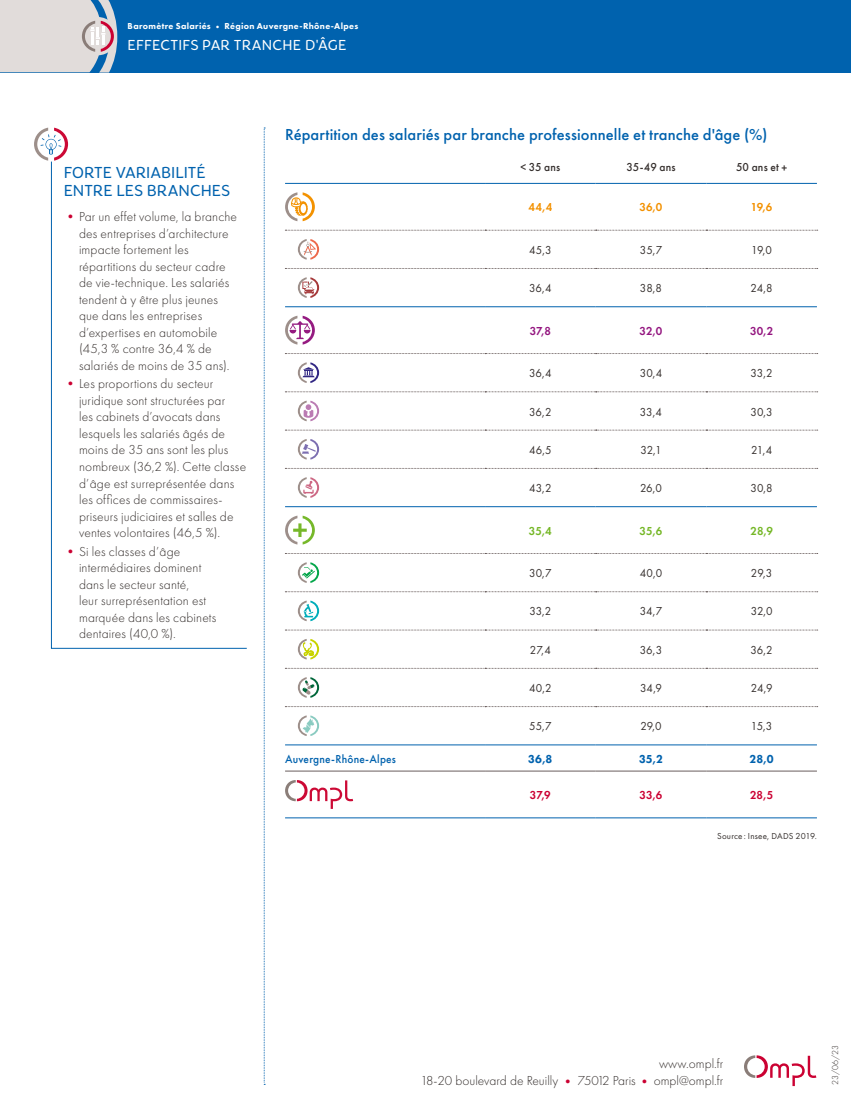
<style>
.page{position:relative;width:851px;height:1106px;background:#fff}
.page>*{position:absolute;margin:0;border:0;box-sizing:border-box;transform-origin:0 0}
.t1{font:500 16.5px "Futura PT";letter-spacing:.005em;color:#0062ae}
.t2{font:300 16.5px/18px "Congenial";color:#0062ae}
.t3{font:300 15px "Congenial";letter-spacing:.01em;color:#fff}
.t4{font:300 13.5px/16.5px "Futura PT";letter-spacing:.01em;color:#352f2d}
.t5{font:12px "Futura PT";letter-spacing:-.005em;color:#352f2d;scale:.95 1}
.t6{font:500 12px "Futura PT";letter-spacing:.015em;color:#352f2d;scale:.95 1}
.t7{font:500 12px "Futura PT";letter-spacing:.02em;color:#0062ae;scale:.95 1}
.t8{font:600 12px "Futura PT";color:#f39100;scale:.95 1}
.t9{font:600 12px "Futura PT";color:#941680;scale:.95 1}
.t10{font:600 12px "Futura PT";color:#75b726;scale:.95 1}
.t11{font:800 12px "Futura PT";color:#0062ae;scale:.95 1}
.t12{font:600 12px "Futura PT";color:#cb0132;scale:.95 1}
.t13{font:800 9px "Futura PT";letter-spacing:.035em;color:#fff}
.t14{font:9px "Futura PT";letter-spacing:.025em;color:#352f2d}
.t15{font:300 9px "Futura PT";color:#352f2d}
.s1{color:#cb0132}
</style>
<div class="page">
<div style="left:0;top:0;width:850px;height:72px;background:#0062ae"></div>
<svg style="left:264px;top:128px;width:1px;height:957px"></svg>
<svg style="left:744px;top:1055px;width:72px;height:31px"></svg>
<svg style="left:0;top:0;width:117px;height:73px;background:#d1d0d4"></svg>
<hr style="left:285px;top:183px;width:200px;height:1px;background:#0062ae">
<hr style="left:485px;top:183px;width:110px;height:1px;background:#0062ae">
<hr style="left:595px;top:183px;width:111px;height:1px;background:#0062ae">
<hr style="left:706px;top:183px;width:110px;height:1px;background:#0062ae">
<svg style="left:285px;top:268px;width:532px;height:1px"></svg>
<hr style="left:285px;top:306px;width:200px;height:1px;background:#0062ae">
<hr style="left:485px;top:306px;width:110px;height:1px;background:#0062ae">
<hr style="left:595px;top:306px;width:111px;height:1px;background:#0062ae">
<hr style="left:706px;top:306px;width:110px;height:1px;background:#0062ae">
<svg style="left:285px;top:468px;width:532px;height:1px"></svg>
<hr style="left:285px;top:506px;width:200px;height:1px;background:#0062ae">
<hr style="left:485px;top:506px;width:110px;height:1px;background:#0062ae">
<hr style="left:595px;top:506px;width:111px;height:1px;background:#0062ae">
<hr style="left:706px;top:506px;width:110px;height:1px;background:#0062ae">
<svg style="left:285px;top:706px;width:532px;height:1px"></svg>
<hr style="left:285px;top:744px;width:200px;height:1px;background:#0062ae">
<hr style="left:485px;top:744px;width:110px;height:1px;background:#0062ae">
<hr style="left:595px;top:744px;width:111px;height:1px;background:#0062ae">
<hr style="left:706px;top:744px;width:110px;height:1px;background:#0062ae">
<hr style="left:285px;top:817px;width:200px;height:1px;background:#0062ae">
<hr style="left:485px;top:817px;width:110px;height:1px;background:#0062ae">
<hr style="left:595px;top:817px;width:111px;height:1px;background:#0062ae">
<hr style="left:706px;top:817px;width:110px;height:1px;background:#0062ae">
<hr style="left:285px;top:770px;width:200px;height:1px;background:#6a5e5d">
<hr style="left:485px;top:770px;width:110px;height:1px;background:#6a5e5d">
<hr style="left:595px;top:770px;width:111px;height:1px;background:#6a5e5d">
<hr style="left:706px;top:770px;width:110px;height:1px;background:#6a5e5d">
<svg style="left:285px;top:230px;width:532px;height:1px"></svg>
<svg style="left:285px;top:353px;width:532px;height:1px"></svg>
<svg style="left:285px;top:391px;width:532px;height:1px"></svg>
<svg style="left:285px;top:430px;width:532px;height:1px"></svg>
<svg style="left:285px;top:553px;width:532px;height:1px"></svg>
<svg style="left:285px;top:591px;width:532px;height:1px"></svg>
<svg style="left:285px;top:630px;width:532px;height:1px"></svg>
<svg style="left:285px;top:668px;width:532px;height:1px"></svg>
<svg style="left:285px;top:192px;width:30px;height:29px"></svg>
<svg style="left:298px;top:239px;width:21px;height:21px"></svg>
<svg style="left:298px;top:277px;width:21px;height:21px"></svg>
<svg style="left:285px;top:316px;width:30px;height:28px"></svg>
<svg style="left:298px;top:362px;width:21px;height:21px"></svg>
<svg style="left:298px;top:400px;width:21px;height:21px"></svg>
<svg style="left:298px;top:439px;width:21px;height:20px"></svg>
<svg style="left:298px;top:477px;width:21px;height:21px"></svg>
<svg style="left:285px;top:515px;width:30px;height:29px"></svg>
<svg style="left:298px;top:562px;width:21px;height:21px"></svg>
<svg style="left:298px;top:600px;width:21px;height:21px"></svg>
<svg style="left:298px;top:639px;width:21px;height:20px"></svg>
<svg style="left:298px;top:677px;width:21px;height:20px"></svg>
<svg style="left:298px;top:715px;width:21px;height:21px"></svg>
<svg style="left:285px;top:780px;width:68px;height:29px"></svg>
<svg style="left:34px;top:128px;width:34px;height:33px"></svg>
<svg style="left:51px;top:161px;width:196px;height:488px"></svg>
<p class="t13" style="left:128px;top:20px;width:232px">Baromètre Salariés • Région Auvergne-Rhône-Alpes</p>
<p class="t3" style="left:128px;top:36px;width:220px">EFFECTIFS PAR TRANCHE D'ÂGE</p>
<p class="t2" style="left:64px;top:164px;width:168px">FORTE VARIABILITÉ<br>ENTRE LES BRANCHES</p>
<p class="t4" style="left:79px;top:209px;width:160px;text-indent:-15px"><span class="s1">•</span>Par un effet volume, la branche des entreprises d’architecture impacte fortement les répartitions du secteur cadre de vie-technique. Les salariés tendent à y être plus jeunes que dans les entreprises d’expertises en automobile (45,3 % contre 36,4 % de salariés de moins de 35 ans).</p>
<p class="t4" style="left:79px;top:376px;width:169px;text-indent:-15px"><span class="s1">•</span>Les proportions du secteur juridique sont structurées par<br>les cabinets d’avocats dans lesquels les salariés âgés de moins de 35 ans sont les plus nombreux (36,2 %). Cette classe d’âge est surreprésentée dans les offices de commissaires&shy;priseurs judiciaires et salles de ventes volontaires (46,5 %).</p>
<p class="t4" style="left:79px;top:543px;width:139px;text-indent:-15px"><span class="s1">•</span>Si les classes d’âge intermédiaires dominent dans le secteur santé,<br>leur surreprésentation est marquée dans les cabinets dentaires (40,0 %).</p>
<p class="t1" style="left:285px;top:125px;width:484px">Répartition des salariés par branche professionnelle et tranche d'âge (%)</p>
<p class="t6" style="left:520px;top:159px;width:44px">&lt; 35 ans</p>
<p class="t6" style="left:626px;top:159px;width:53px">35-49 ans</p>
<p class="t6" style="left:735px;top:159px;width:55px">50 ans et +</p>
<p class="t8" style="left:528px;top:200px;width:26px">44,4</p>
<p class="t8" style="left:639px;top:200px;width:26px">36,0</p>
<p class="t8" style="left:750px;top:200px;width:24px">19,6</p>
<p class="t5" style="left:529px;top:243px;width:25px">45,3</p>
<p class="t5" style="left:639px;top:243px;width:25px">35,7</p>
<p class="t5" style="left:751px;top:243px;width:23px">19,0</p>
<p class="t5" style="left:529px;top:281px;width:25px">36,4</p>
<p class="t5" style="left:639px;top:281px;width:25px">38,8</p>
<p class="t5" style="left:750px;top:281px;width:25px">24,8</p>
<p class="t9" style="left:529px;top:323px;width:24px">37,8</p>
<p class="t9" style="left:639px;top:323px;width:26px">32,0</p>
<p class="t9" style="left:750px;top:323px;width:26px">30,2</p>
<p class="t5" style="left:529px;top:366px;width:25px">36,4</p>
<p class="t5" style="left:639px;top:366px;width:25px">30,4</p>
<p class="t5" style="left:750px;top:366px;width:25px">33,2</p>
<p class="t5" style="left:529px;top:404px;width:25px">36,2</p>
<p class="t5" style="left:639px;top:404px;width:25px">33,4</p>
<p class="t5" style="left:750px;top:404px;width:25px">30,3</p>
<p class="t5" style="left:529px;top:443px;width:25px">46,5</p>
<p class="t5" style="left:640px;top:443px;width:24px">32,1</p>
<p class="t5" style="left:751px;top:443px;width:24px">21,4</p>
<p class="t5" style="left:529px;top:481px;width:25px">43,2</p>
<p class="t5" style="left:640px;top:481px;width:25px">26,0</p>
<p class="t5" style="left:750px;top:481px;width:25px">30,8</p>
<p class="t10" style="left:529px;top:523px;width:25px">35,4</p>
<p class="t10" style="left:639px;top:523px;width:25px">35,6</p>
<p class="t10" style="left:750px;top:523px;width:25px">28,9</p>
<p class="t5" style="left:529px;top:566px;width:25px">30,7</p>
<p class="t5" style="left:639px;top:566px;width:25px">40,0</p>
<p class="t5" style="left:750px;top:566px;width:24px">29,3</p>
<p class="t5" style="left:529px;top:604px;width:25px">33,2</p>
<p class="t5" style="left:639px;top:604px;width:25px">34,7</p>
<p class="t5" style="left:750px;top:604px;width:24px">32,0</p>
<p class="t5" style="left:530px;top:642px;width:24px">27,4</p>
<p class="t5" style="left:639px;top:642px;width:25px">36,3</p>
<p class="t5" style="left:750px;top:642px;width:25px">36,2</p>
<p class="t5" style="left:529px;top:681px;width:25px">40,2</p>
<p class="t5" style="left:640px;top:681px;width:25px">34,9</p>
<p class="t5" style="left:750px;top:681px;width:24px">24,9</p>
<p class="t5" style="left:529px;top:719px;width:25px">55,7</p>
<p class="t5" style="left:640px;top:719px;width:24px">29,0</p>
<p class="t5" style="left:750px;top:719px;width:24px">15,3</p>
<p class="t7" style="left:285px;top:751px;width:118px">Auvergne-Rhône-Alpes</p>
<p class="t11" style="left:528px;top:751px;width:27px">36,8</p>
<p class="t11" style="left:639px;top:751px;width:27px">35,2</p>
<p class="t11" style="left:749px;top:751px;width:27px">28,0</p>
<p class="t12" style="left:530px;top:787px;width:23px">37,9</p>
<p class="t12" style="left:639px;top:787px;width:26px">33,6</p>
<p class="t12" style="left:750px;top:787px;width:26px">28,5</p>
<p class="t14" style="left:717px;top:830px;width:101px">Source: Insee, DADS 2019.</p>
<p class="t4" style="left:420px;top:1055px;width:304px;text-align:right">www.ompl.fr<br>18-20 boulevard de Reuilly <span class="s1">•</span> 75012 Paris <span class="s1">•</span> ompl@ompl.fr</p>
<p class="t15" style="left:830px;top:1084px;width:41px;rotate:-90deg">23/06/23</p>
</div>
